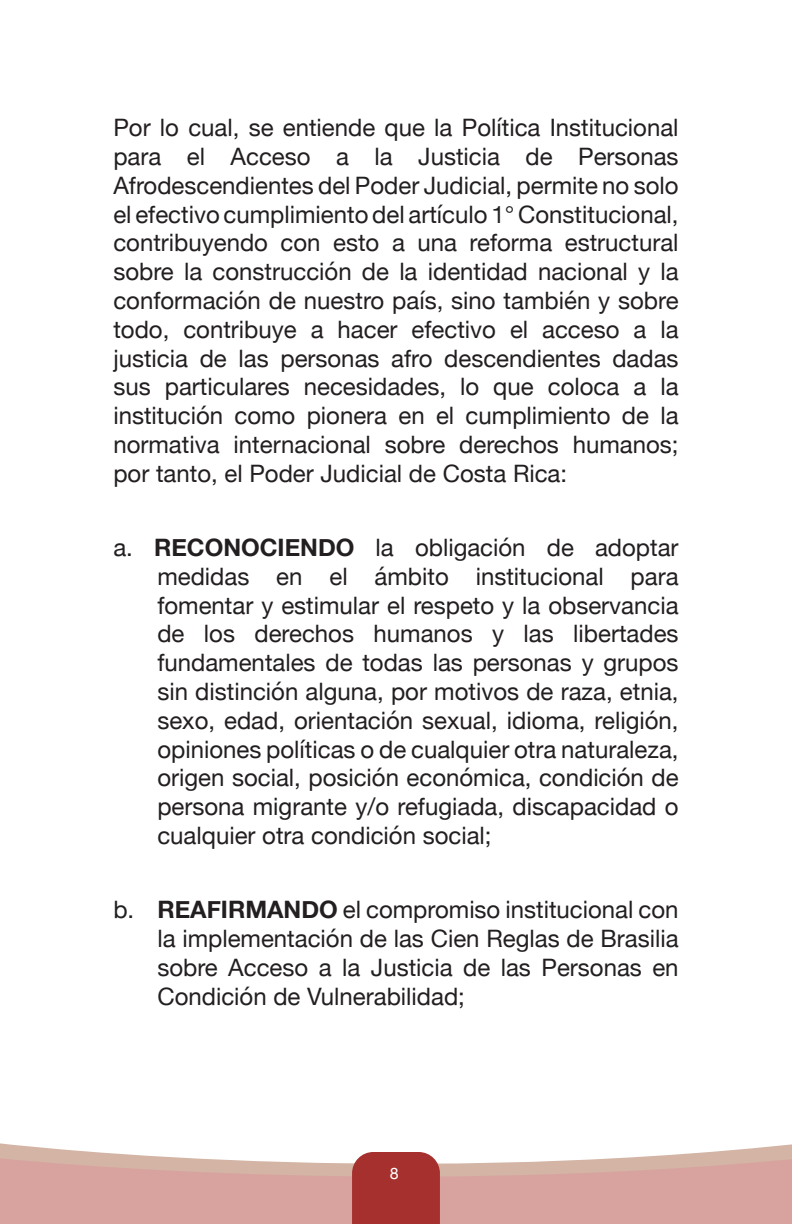
<style>
.page{position:relative;width:792px;height:1224px;background:#fff}
.page>*{position:absolute;margin:0;border:0;box-sizing:border-box;transform-origin:0 0}
.numeracion{font:24px/28.8px "Helvetica Neue";color:#231f20;text-align:justify}
.Estilo_de_párrafo_1{font:24px/28.8px "Helvetica Neue";color:#231f20;text-align:justify}
.t1{font:16px "Helvetica Neue";color:#fff}
.s1{font-weight:700}
</style>
<div class="page">
<svg style="left:0;top:1143px;width:792px;height:10px"></svg>
<svg style="left:0;top:1153px;width:792px;height:71px"></svg>
<div style="left:352px;top:1152px;width:88px;height:72px;background:#a5302d"></div>
<p class="Estilo_de_párrafo_1" style="left:113px;top:115px;width:567px">Por lo cual, se entiende que la Política Institucional para el Acceso a la Justicia de Personas Afrodescendientes del Poder Judicial, permite no solo el efectivo cumplimiento del artículo 1° Constitucional, contribuyendo con esto a una reforma estructural sobre la construcción de la identidad nacional y la conformación de nuestro país, sino también y sobre todo, contribuye a hacer efectivo el acceso a la justicia de las personas afro descendientes dadas sus particulares necesidades, lo que coloca a la institución como pionera en el cumplimiento de la normativa internacional sobre derechos humanos; por tanto, el Poder Judicial de Costa Rica:</p>
<p class="numeracion" style="left:157px;top:534px;width:523px;text-indent:-44px">a. <span class="s1">RECONOCIENDO</span> la obligación de adoptar medidas en el ámbito institucional para fomentar y estimular el respeto y la observancia de los derechos humanos y las libertades fundamentales de todas las personas y grupos sin distinción alguna, por motivos de raza, etnia, sexo, edad, orientación sexual, idioma, religión, opiniones políticas o de cualquier otra naturaleza, origen social, posición económica, condición de persona migrante y/o refugiada, discapacidad o cualquier otra condición social;</p>
<p class="numeracion" style="left:157px;top:897px;width:523px;text-indent:-44px">b. <span class="s1">REAFIRMANDO</span> el compromiso institucional con la implementación de las Cien Reglas de Brasilia sobre Acceso a la Justicia de las Personas en Condición de Vulnerabilidad;</p>
<p class="t1" style="left:390px;top:1161px;width:10px">8</p>
</div>
